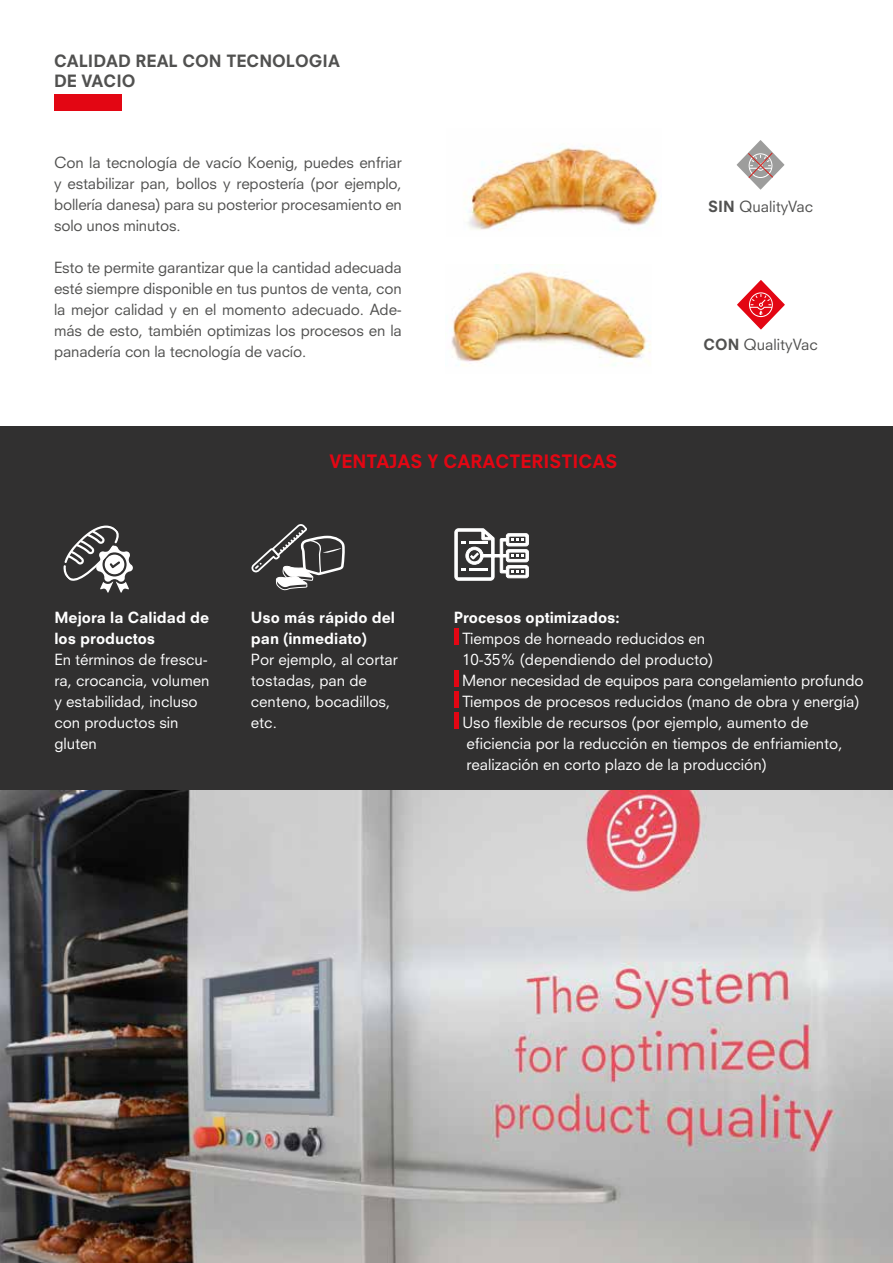
<style>
.page{position:relative;width:893px;height:1263px;background:#fff}
.page>*{position:absolute;margin:0;border:0;box-sizing:border-box;transform-origin:0 0}
.t1{font:800 18px "Neuzeit S";color:#e30613}
.t2{font:800 16.5px/19.8px "Neuzeit S";color:#515150}
.t3{font:15px/21px "Neuzeit S";color:#fff}
.t4{font:15px/21px "Neuzeit S";letter-spacing:-.01em;color:#515150;text-align:justify}
.t5{font:800 15px/21px "Neuzeit S";color:#fff}
.s1{font-weight:800}
</style>
<div class="page">
<div style="left:54px;top:95px;width:68px;height:16px;background:#e30613"></div>
<div style="left:0;top:426px;width:893px;height:383px;background:#313030"></div>
<svg style="left:63px;top:525px;width:70px;height:68px"></svg>
<hr style="left:454px;top:628px;width:4px;height:17px;background:#e30613">
<hr style="left:454px;top:670px;width:4px;height:17px;background:#e30613">
<hr style="left:454px;top:691px;width:4px;height:17px;background:#e30613">
<hr style="left:454px;top:712px;width:4px;height:17px;background:#e30613">
<svg style="left:251px;top:524px;width:94px;height:67px"></svg>
<svg style="left:455px;top:529px;width:74px;height:51px"></svg>
<img style="left:451px;top:265px;width:200px;height:101px">
<svg style="left:737px;top:280px;width:48px;height:49px"></svg>
<img style="left:464px;top:146px;width:195px;height:84px">
<svg style="left:737px;top:140px;width:47px;height:50px"></svg>
<img style="left:0;top:790px;width:893px;height:473px">
<p class="t2" style="left:54px;top:51px;width:287px">CALIDAD REAL CON TECNOLOGIA<br>DE VACIO</p>
<p class="t4" style="left:54px;top:152px;width:349px">Con la tecnología de vacío Koenig, puedes enfriar y estabilizar pan, bollos y repostería (por ejemplo, bollería danesa) para su posterior procesamiento en solo unos minutos.</p>
<p class="t4" style="left:54px;top:257px;width:349px">Esto te permite garantizar que la cantidad adecuada esté siempre disponible en tus puntos de venta, con la mejor calidad y en el momento adecuado. Ade&shy;más de esto, también optimizas los procesos en la panadería con la tecnología de vacío.</p>
<p class="t1" style="left:329px;top:450px;width:289px">VENTAJAS Y CARACTERISTICAS</p>
<p class="t4" style="left:708px;top:196px;width:107px"><span class="s1">SIN</span> QualityVac</p>
<p class="t4" style="left:704px;top:334px;width:116px"><span class="s1">CON</span> QualityVac</p>
<p class="t5" style="left:54px;top:606px;width:156px">Mejora la Calidad de los productos</p>
<p class="t3" style="left:54px;top:648px;width:157px">En términos de frescu&shy;ra, crocancia, volumen y estabilidad, incluso con productos sin gluten</p>
<p class="t5" style="left:251px;top:606px;width:146px">Uso más rápido del pan (inmediato)</p>
<p class="t3" style="left:251px;top:648px;width:148px">Por ejemplo, al cortar tostadas, pan de centeno, bocadillos, etc.</p>
<p class="t5" style="left:454px;top:606px;width:167px">Procesos optimizados:</p>
<p class="t3" style="left:462px;top:627px;width:403px">Tiempos de horneado reducidos en<br>10-35% (dependiendo del producto)<br>Menor necesidad de equipos para congelamiento profundo Tiempos de procesos reducidos (mano de obra y energía)<br>Uso flexible de recursos (por ejemplo, aumento de eficiencia por la reducción en tiempos de enfriamiento, realización en corto plazo de la producción)</p>
</div>
